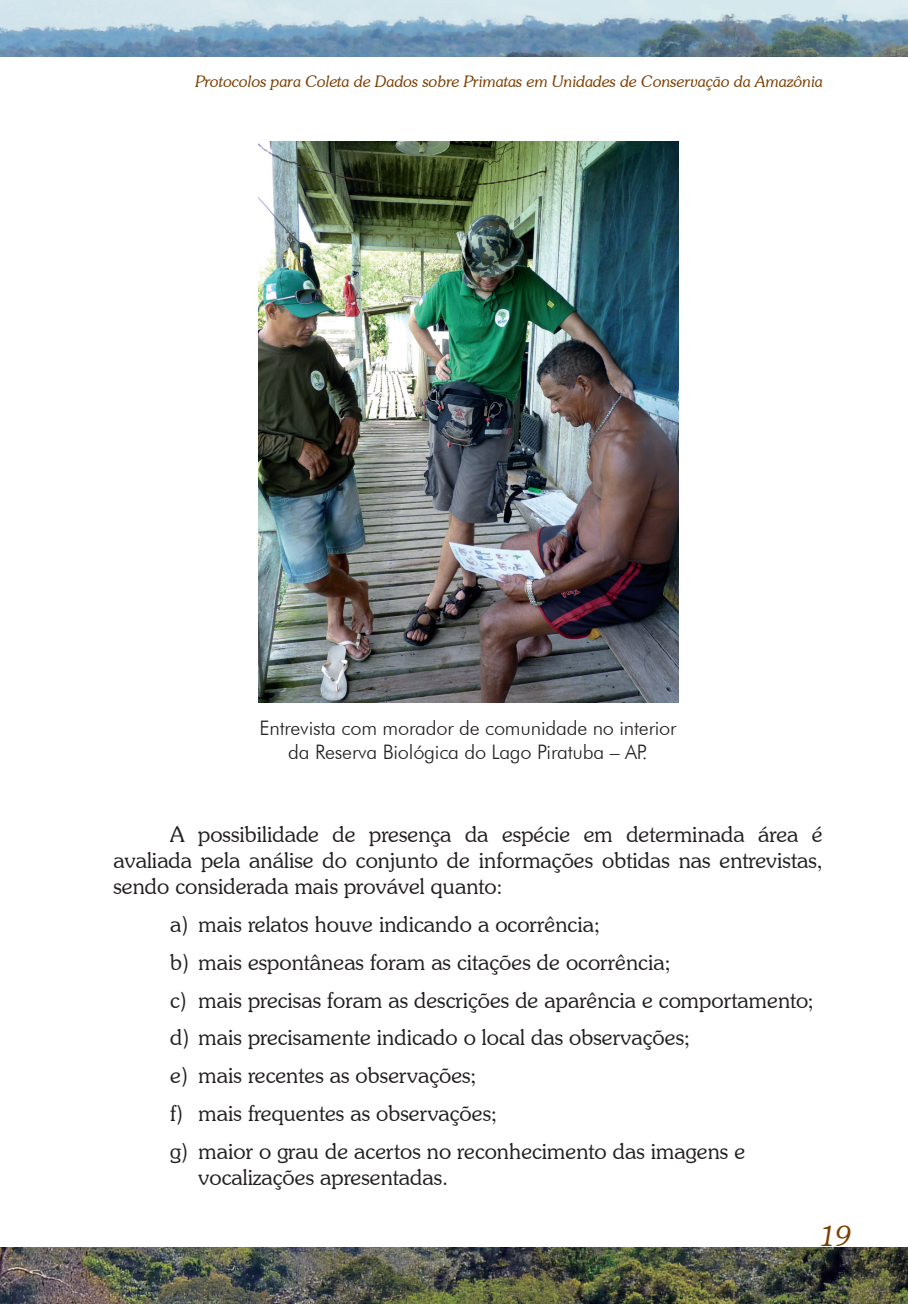
<style>
.page{position:relative;width:908px;height:1304px;background:#fff}
.page>*{position:absolute;margin:0;border:0;box-sizing:border-box;transform-origin:0 0}
.t1{font:italic 300 28px "Souvenir IT Cby BT";color:#7c3e00}
.t2{font:300 22px/37.8px "Souvenir IT Cby BT";color:#231f20;text-align:justify}
.t3{font:300 20px/24px "Futura BT";letter-spacing:-.01em;color:#231f20;text-align:center}
.t4{font:italic 300 16px "Souvenir IT Cby BT";color:#7c3e00}
</style>
<div class="page">
<img style="left:0;top:0;width:907px;height:57px">
<img style="left:0;top:1247px;width:907px;height:57px">
<img style="left:258px;top:142px;width:420px;height:560px">
<p class="t4" style="left:195px;top:72px;width:628px">Protocolos para Coleta de Dados sobre Primatas em Unidades de Conservação da Amazônia</p>
<p class="t3" style="left:259px;top:716px;width:418px">Entrevista com morador de comunidade no interior da Reserva Biológica do Lago Piratuba – AP.</p>
<p class="t2" style="left:113px;top:820px;width:710px;line-height:26.4px;text-indent:57px">A possibilidade de presença da espécie em determinada área é avaliada pela análise do conjunto de informações obtidas nas entrevistas, sendo considerada mais provável quanto:</p>
<p class="t2" style="left:170px;top:905px;width:645px;text-align:left">a) mais relatos houve indicando a ocorrência;<br>b) mais espontâneas foram as citações de ocorrência;<br>c) mais precisas foram as descrições de aparência e comportamento; d) mais precisamente indicado o local das observações;<br>e) mais recentes as observações;<br>f) mais frequentes as observações;<br>g) maior o grau de acertos no reconhecimento das imagens e</p>
<p class="t2" style="left:198px;top:1158px;width:251px">vocalizações apresentadas.</p>
<p class="t1" style="left:820px;top:1219px;width:32px">19</p>
</div>
